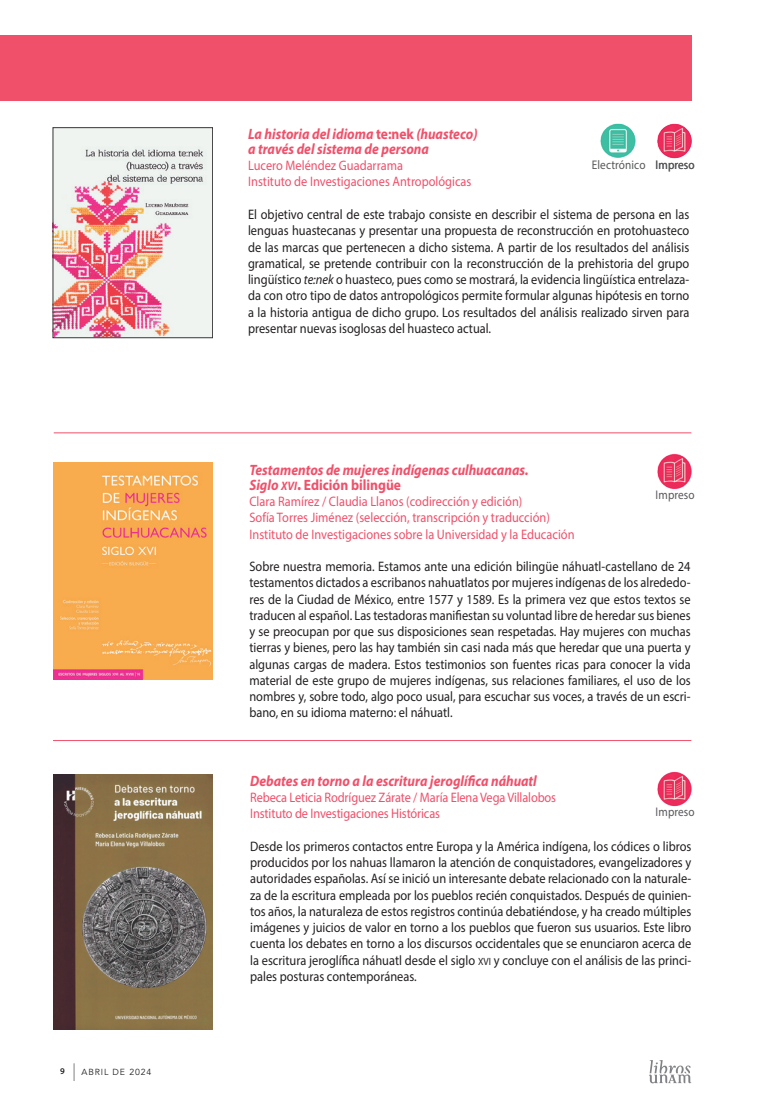
<style>
.page{position:relative;width:780px;height:1117px;background:#fff}
.page>*{position:absolute;margin:0;border:0;box-sizing:border-box;transform-origin:0 0}
._2_Título_libro_secu{font:italic 700 15px "Myriad Pro";color:#f0506a;scale:.9 1}
._2_Título_libro_secu-2{font:700 15px "Myriad Pro";color:#f0506a;scale:.9 1}
._2_Texto_interior_se{font:13.75px/16.2px "Myriad Pro";color:#231f20;text-align:justify;scale:.9 1}
.texto_int{font:13.75px "Myriad Pro";color:#f0506a;scale:.9 1}
._2_Dependencia_libro{font:13.75px "Myriad Pro";letter-spacing:-.01em;color:#f0506a;scale:.9 1}
.texto_int-2{font:12.5px "Myriad Pro";letter-spacing:.01em;color:#57585a;scale:.9 1}
.t1{font:8.75px "Avenir LT Std";letter-spacing:.1em;color:#231f20}
.t2{font:600 8.75px "Myriad Pro";color:#231f20}
.s1{font-style:normal}
.s2{font-style:italic}
.s3{font-style:italic;font-size:12.25px}
.s4{font-size:17.5px}
.s5{font-size:10.5px}
</style>
<div class="page">
<svg style="left:649px;top:1060px;width:42px;height:23px"></svg>
<svg style="left:74px;top:1063px;width:1px;height:17px"></svg>
<img style="left:53px;top:774px;width:159px;height:255px">
<img style="left:55px;top:129px;width:156px;height:207px">
<div style="left:53px;top:127px;width:160px;height:211px;border:1px solid #231f20"></div>
<div style="left:0;top:35px;width:691px;height:66px;background:#f0506a"></div>
<hr style="left:53px;top:740px;width:638px;height:1px;background:#f0506a">
<hr style="left:54px;top:432px;width:637px;height:1px;background:#f0506a">
<img style="left:657px;top:771px;width:35px;height:36px">
<img style="left:657px;top:123px;width:35px;height:36px">
<img style="left:657px;top:453px;width:35px;height:37px">
<img style="left:53px;top:463px;width:159px;height:216px">
<img style="left:600px;top:123px;width:36px;height:35px">
<p class="t2" style="left:60px;top:1065px;width:6px">9</p>
<p class="t1" style="left:81px;top:1066px;width:71px">ABRIL DE 2024</p>
<p class="_2_Título_libro_secu" style="left:248px;top:124px;width:256px">La historia del idioma <span class="s1">te:nek</span> (huasteco)</p>
<p class="_2_Título_libro_secu" style="left:248px;top:139px;width:202px">a través del sistema de persona</p>
<p class="texto_int" style="left:248px;top:157px;width:174px">Lucero Meléndez Guadarrama</p>
<p class="texto_int" style="left:248px;top:173px;width:250px">Instituto de Investigaciones Antropológicas</p>
<p class="_2_Texto_interior_se" style="left:248px;top:206px;width:492px">El objetivo central de este trabajo consiste en describir el sistema de persona en las lenguas huastecanas y presentar una propuesta de reconstrucción en protohuasteco de las marcas que pertenecen a dicho sistema. A partir de los resultados del análisis gramatical, se pretende contribuir con la reconstrucción de la prehistoria del grupo lingüístico <span class="s2">te:nek</span> o huasteco, pues como se mostrará, la evidencia lingüística entrelaza&shy;da con otro tipo de datos antropológicos permite formular algunas hipótesis en torno a la historia antigua de dicho grupo. Los resultados del análisis realizado sirven para presentar nuevas isoglosas del huasteco actual.</p>
<p class="texto_int-2" style="left:592px;top:157px;width:61px">Electrónico</p>
<p class="texto_int-2" style="left:655px;top:157px;width:45px">Impreso</p>
<p class="_2_Título_libro_secu" style="left:249px;top:460px;width:311px">Testamentos de mujeres indígenas culhuacanas.</p>
<p class="_2_Título_libro_secu-2" style="left:249px;top:475px;width:170px"><span class="s2">Siglo</span> <span class="s3">xvi</span><span class="s4">.</span> Edición bilingüe</p>
<p class="texto_int" style="left:249px;top:493px;width:305px">Clara Ramírez / Claudia Llanos (codirección y edición)</p>
<p class="texto_int" style="left:249px;top:509px;width:335px">Sofía Torres Jiménez (selección, transcripción y traducción)</p>
<p class="texto_int" style="left:249px;top:525px;width:363px">Instituto de Investigaciones sobre la Universidad y la Educación</p>
<p class="_2_Texto_interior_se" style="left:249px;top:558px;width:492px">Sobre nuestra memoria. Estamos ante una edición bilingüe náhuatl-castellano de 24 testamentos dictados a escribanos nahuatlatos por mujeres indígenas de los alrededo&shy;res de la Ciudad de México, entre 1577 y 1589. Es la primera vez que estos textos se traducen al español. Las testadoras manifiestan su voluntad libre de heredar sus bienes y se preocupan por que sus disposiciones sean respetadas. Hay mujeres con muchas tierras y bienes, pero las hay también sin casi nada más que heredar que una puerta y algunas cargas de madera. Estos testimonios son fuentes ricas para conocer la vida material de este grupo de mujeres indígenas, sus relaciones familiares, el uso de los nombres y, sobre todo, algo poco usual, para escuchar sus voces, a través de un escri&shy;bano, en su idioma materno: el náhuatl.</p>
<p class="texto_int-2" style="left:655px;top:487px;width:45px">Impreso</p>
<p class="_2_Título_libro_secu" style="left:250px;top:770px;width:320px">Debates en torno a la escritura jeroglífica náhuatl</p>
<p class="_2_Dependencia_libro" style="left:250px;top:788px;width:341px">Rebeca Leticia Rodríguez Zárate / María Elena Vega Villalobos</p>
<p class="_2_Dependencia_libro" style="left:250px;top:805px;width:213px">Instituto de Investigaciones Históricas</p>
<p class="_2_Texto_interior_se" style="left:250px;top:837px;width:491px">Desde los primeros contactos entre Europa y la América indígena, los códices o libros producidos por los nahuas llamaron la atención de conquistadores, evangelizadores y autoridades españolas. Así se inició un interesante debate relacionado con la naturale&shy;za de la escritura empleada por los pueblos recién conquistados. Después de quinien&shy;tos años, la naturaleza de estos registros continúa debatiéndose, y ha creado múltiples imágenes y juicios de valor en torno a los pueblos que fueron sus usuarios. Este libro cuenta los debates en torno a los discursos occidentales que se enunciaron acerca de la escritura jeroglífica náhuatl desde el siglo <span class="s5">xvi</span> y concluye con el análisis de las princi&shy;pales posturas contemporáneas.</p>
<p class="texto_int-2" style="left:655px;top:804px;width:45px">Impreso</p>
</div>
